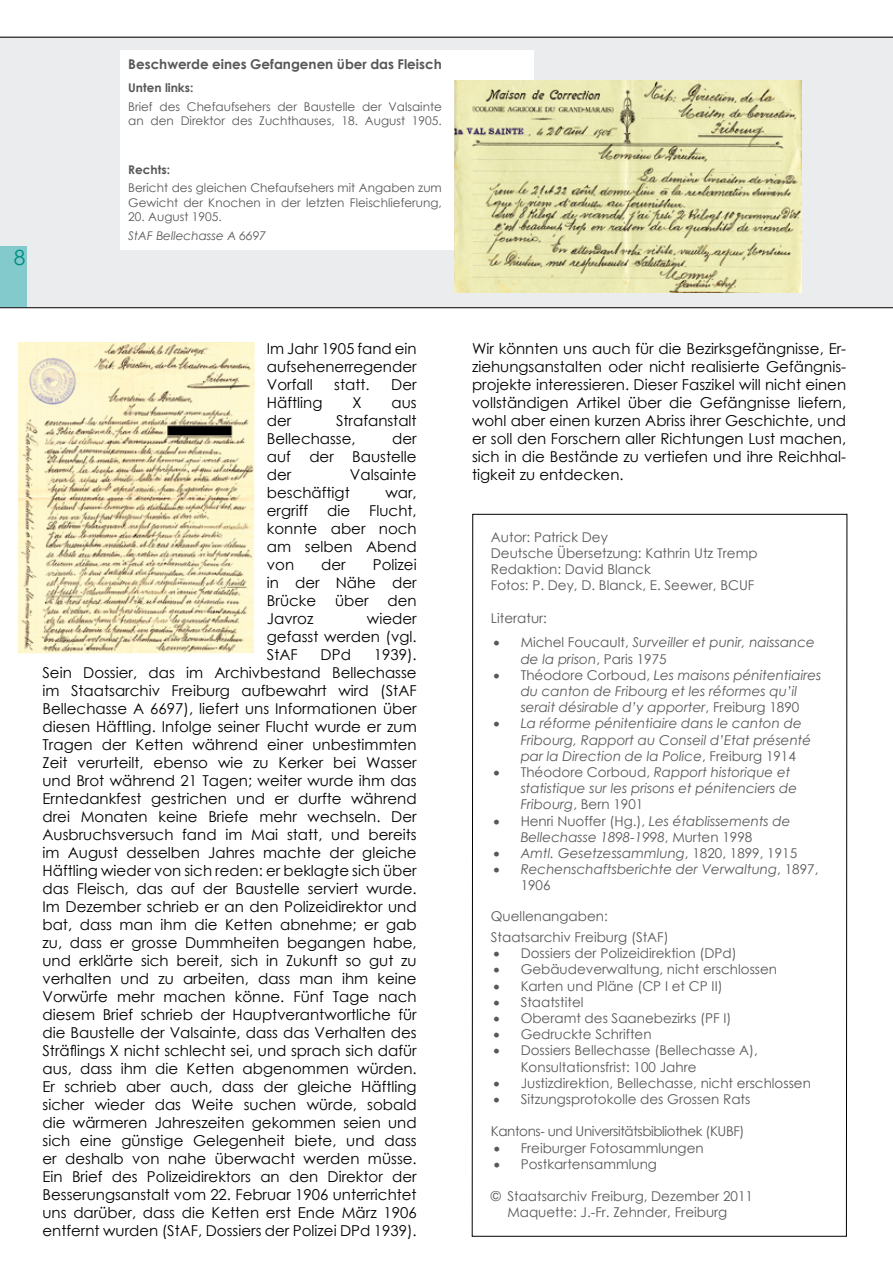
<style>
.page{position:relative;width:893px;height:1263px;background:#fff}
.page>*{position:absolute;margin:0;border:0;box-sizing:border-box;transform-origin:0 0}
.t1{font:21px "Century Gothic";color:#008e81}
.t2{font:15px/18px "Century Gothic";color:#000;text-align:justify}
.t3{font:13.5px/16.2px "Century Gothic";color:#58585a}
.t4{font:italic 13.5px/16.2px "Century Gothic";color:#58585a}
.t5{font:13.5px "Century Gothic";letter-spacing:-.03em;color:#58585a}
.t6{font:700 13.5px "Century Gothic";color:#58585a}
.t7{font:12px/14.4px "Century Gothic";color:#58585a}
.t8{font:italic 12px "Century Gothic";color:#58585a}
.t9{font:700 12px "Century Gothic";color:#58585a}
.s1{font-style:normal}
</style>
<div class="page">
<div style="left:0;top:36px;width:893px;height:271px;background:#ebeced"></div>
<hr style="left:0;top:37px;width:893px;height:1px;background:#000">
<hr style="left:0;top:307px;width:893px;height:1px;background:#000">
<div style="left:0;top:247px;width:27px;height:60px;background:#83cacd"></div>
<svg style="left:472px;top:514px;width:375px;height:722px"></svg>
<div style="left:120px;top:51px;width:413px;height:199px;background:#fff"></div>
<img style="left:19px;top:342px;width:235px;height:311px">
<img style="left:455px;top:81px;width:346px;height:211px">
<h1 class="t1" style="left:14px;top:242px;width:13px">8</h1>
<p class="t6" style="left:128px;top:54px;width:315px">Beschwerde eines Gefangenen über das Fleisch</p>
<p class="t9" style="left:128px;top:79px;width:67px">Unten links:</p>
<p class="t7" style="left:128px;top:99px;width:315px">Brief des Chefaufsehers der Baustelle der Valsainte an den Direktor des Zuchthauses, 18. August 1905.</p>
<p class="t9" style="left:128px;top:160px;width:43px">Rechts:</p>
<p class="t7" style="left:128px;top:181px;width:315px">Bericht des gleichen Chefaufsehers mit Angaben zum<br>Gewicht der Knochen in der letzten Fleischlieferung,</p>
<p class="t7" style="left:128px;top:209px;width:95px">20. August 1905.</p>
<p class="t8" style="left:128px;top:227px;width:139px">StAF Bellechasse A 6697</p>
<p class="t2" style="left:267px;top:339px;width:151px">Im Jahr 1905 fand ein aufsehenerregender Vorfall</p>
<p class="t2" style="left:334px;top:375px;width:37px">statt.</p>
<p class="t2" style="left:391px;top:375px;width:27px">Der</p>
<p class="t2" style="left:267px;top:393px;width:57px">Häftling</p>
<p class="t2" style="left:352px;top:393px;width:11px">X</p>
<p class="t2" style="left:392px;top:393px;width:27px">aus</p>
<p class="t2" style="left:267px;top:411px;width:26px">der</p>
<p class="t2" style="left:267px;top:411px;width:151px;text-indent:69px">Strafanstalt<br>Bellechasse,</p>
<p class="t2" style="left:267px;top:429px;width:151px;text-indent:125px">der auf der Baustelle der</p>
<p class="t2" style="left:350px;top:465px;width:68px">Valsainte</p>
<p class="t2" style="left:267px;top:483px;width:84px">beschäftigt</p>
<p class="t2" style="left:385px;top:483px;width:33px">war,</p>
<p class="t2" style="left:267px;top:501px;width:43px">ergriff</p>
<p class="t2" style="left:327px;top:501px;width:25px">die</p>
<p class="t2" style="left:267px;top:501px;width:151px;text-indent:102px">Flucht, konnte aber noch am selben Abend von</p>
<p class="t2" style="left:267px;top:555px;width:151px;text-indent:106px">Polizei in der Nähe der Brücke</p>
<p class="t2" style="left:321px;top:555px;width:26px">der</p>
<p class="t2" style="left:335px;top:591px;width:35px">über</p>
<p class="t2" style="left:388px;top:591px;width:31px">den</p>
<p class="t2" style="left:267px;top:609px;width:151px;text-indent:100px">wieder gefasst werden (vgl.<br>StAF</p>
<p class="t2" style="left:267px;top:609px;width:48px">Javroz</p>
<p class="t2" style="left:43px;top:645px;width:376px;text-indent:331px">1939).<br>Sein Dossier, das im Archivbestand Bellechasse im Staatsarchiv Freiburg aufbewahrt wird (StAF Bellechasse A 6697), liefert uns Informationen über diesen Häftling. Infolge seiner Flucht wurde er zum Tragen der Ketten während einer unbestimmten Zeit verurteilt, ebenso wie zu Kerker bei Wasser und Brot während 21 Tagen; weiter wurde ihm das Erntedankfest gestrichen und er durfte während drei Monaten keine Briefe mehr wechseln. Der Ausbruchsversuch fand im Mai statt, und bereits im August desselben Jahres machte der gleiche Häftling wieder von sich reden: er beklagte sich über das Fleisch, das auf der Baustelle serviert wurde.<br>Im Dezember schrieb er an den Polizeidirektor und bat, dass man ihm die Ketten abnehme; er gab zu, dass er grosse Dummheiten begangen habe, und erklärte sich bereit, sich in Zukunft so gut zu verhalten und zu arbeiten, dass man ihm keine Vorwürfe mehr machen könne. Fünf Tage nach diesem Brief schrieb der Hauptverantwortliche für die Baustelle der Valsainte, dass das Verhalten des Sträflings X nicht schlecht sei, und sprach sich dafür aus, dass ihm die Ketten abgenommen würden.<br>Er schrieb aber auch, dass der gleiche Häftling sicher wieder das Weite suchen würde, sobald die wärmeren Jahreszeiten gekommen seien und sich eine günstige Gelegenheit biete, und dass er deshalb von nahe überwacht werden müsse.<br>Ein Brief des Polizeidirektors an den Direktor der Besserungsanstalt vom 22. Februar 1906 unterrichtet uns darüber, dass die Ketten erst Ende März 1906 entfernt wurden (StAF, Dossiers der Polizei DPd 1939).</p>
<p class="t2" style="left:321px;top:645px;width:32px">DPd</p>
<p class="t2" style="left:472px;top:339px;width:376px">Wir könnten uns auch für die Bezirksgefängnisse, Er&shy;ziehungsanstalten oder nicht realisierte Gefängnis&shy;projekte interessieren. Dieser Faszikel will nicht einen vollständigen Artikel über die Gefängnisse liefern, wohl aber einen kurzen Abriss ihrer Geschichte, und er soll den Forschern aller Richtungen Lust machen, sich in die Bestände zu vertiefen und ihre Reichhal&shy;tigkeit zu entdecken.</p>
<p class="t3" style="left:491px;top:528px;width:268px">Autor: Patrick Dey<br>Deutsche Übersetzung: Kathrin Utz Tremp<br>Redaktion: David Blanck<br>Fotos: P. Dey, D. Blanck, E. Seewer, BCUF</p>
<p class="t3" style="left:491px;top:609px;width:58px">Literatur:</p>
<p class="t4" style="left:521px;top:634px;width:296px;text-indent:-27px">• <span class="s1">Michel Foucault,</span> Surveiller et punir, naissance de la prison<span class="s1">, Paris 1975</span></p>
<p class="t4" style="left:494px;top:666px;width:329px;text-align:center">• <span class="s1">Théodore Corboud,</span> Les maisons pénitentiaires du canton de Fribourg et les réformes qu’il<br>serait désirable d’y apporter<span class="s1">, Freiburg 1890</span></p>
<p class="t4" style="left:521px;top:715px;width:292px;text-indent:-27px">• La réforme pénitentiaire dans le canton de<br>Fribourg, Rapport au Conseil d’Etat présenté par la Direction de la Police<span class="s1">, Freiburg 1914</span></p>
<p class="t4" style="left:521px;top:764px;width:278px;text-indent:-27px">• <span class="s1">Théodore Corboud,</span> Rapport historique et statistique sur les prisons et pénitenciers de<br>Fribourg<span class="s1">, Bern 1901</span></p>
<p class="t4" style="left:521px;top:812px;width:271px;text-indent:-27px">• <span class="s1">Henri Nuoffer (Hg.),</span> Les établissements de<br>Bellechasse 1898-1998<span class="s1">, Murten 1998</span></p>
<p class="t4" style="left:494px;top:845px;width:305px">• Amtl. Gesetzessammlung<span class="s1">, 1820, 1899, 1915</span></p>
<p class="t4" style="left:521px;top:861px;width:299px;text-indent:-27px">• Rechenschaftsberichte der Verwaltung<span class="s1">, 1897,<br>1906</span></p>
<p class="t3" style="left:491px;top:906px;width:179px;line-height:20.4px">Quellenangaben:<br>Staatsarchiv Freiburg (StAF)</p>
<p class="t3" style="left:494px;top:945px;width:245px">• Dossiers der Polizeidirektion (DPd)</p>
<p class="t3" style="left:494px;top:961px;width:285px">• Gebäudeverwaltung, nicht erschlossen</p>
<p class="t3" style="left:494px;top:977px;width:231px">• Karten und Pläne (CP I et CP II)</p>
<p class="t3" style="left:494px;top:993px;width:91px">• Staatstitel</p>
<p class="t3" style="left:494px;top:1010px;width:239px">• Oberamt des Saanebezirks (PF I)</p>
<p class="t3" style="left:494px;top:1026px;width:159px">• Gedruckte Schriften</p>
<p class="t3" style="left:521px;top:1042px;width:239px;text-indent:-27px">• Dossiers Bellechasse (Bellechasse A),<br>Konsultationsfrist: 100 Jahre</p>
<p class="t3" style="left:494px;top:1074px;width:319px">• Justizdirektion, Bellechasse, nicht erschlossen</p>
<p class="t3" style="left:494px;top:1091px;width:258px">• Sitzungsprotokolle des Grossen Rats</p>
<p class="t5" style="left:491px;top:1122px;width:255px">Kantons- und Universitätsbibliothek (KUBF)</p>
<p class="t3" style="left:494px;top:1139px;width:212px">• Freiburger Fotosammlungen</p>
<p class="t3" style="left:494px;top:1155px;width:165px">• Postkartensammlung</p>
<p class="t3" style="left:507px;top:1188px;width:247px;text-indent:-16px">© Staatsarchiv Freiburg, Dezember 2011<br>Maquette: J.-Fr. Zehnder, Freiburg</p>
</div>
